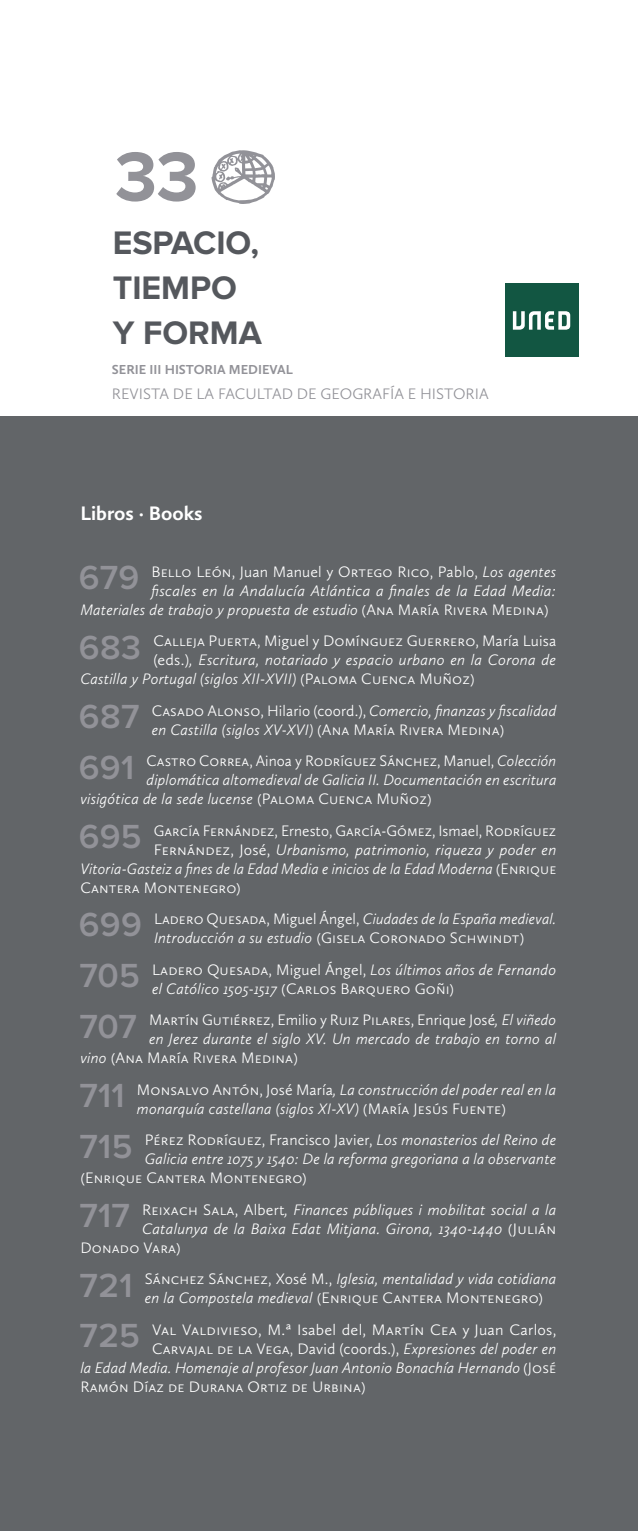
<style>
.page{position:relative;width:638px;height:1531px;background:#fff}
.page>*{position:absolute;margin:0;border:0;box-sizing:border-box;transform-origin:0 0}
.t1{font:700 72px "Proxima Nova";color:#929298}
.t2{font:700 33.75px "Proxima Nova";color:#55585d}
.Sección{font:700 20.25px "Calluna Sans";color:#fff}
.Cuerpo_índice_cuarta{font:italic 300 15.75px/18.9px "Calluna Sans";letter-spacing:.01em;color:#fff}
.Cuerpo_índice_cuarta-2{font:300 15.75px "Calluna Sans";letter-spacing:.01em;color:#fff}
.t3{font:300 15.75px "Calluna Sans";color:#929298}
.t4{font:700 13.5px "Calluna Sans";color:#929298}
.s1{font-family:"Proxima Nova";font-weight:600;font-size:34.65px;color:#929298}
.s2{font-style:italic}
.s3{font-style:normal}
.s4{font-family:"Proxima Nova";font-weight:600;font-style:normal;font-size:34.65px;color:#929298}
</style>
<div class="page">
<div style="left:505px;top:284px;width:73px;height:73px;background:#125642"></div>
<svg style="left:513px;top:311px;width:57px;height:19px"></svg>
<svg style="left:211px;top:150px;width:64px;height:54px"></svg>
<div style="left:0;top:417px;width:638px;height:1114px;background:#626568"></div>
<p class="t1" style="left:115px;top:135px;width:85px">33</p>
<p class="t2" style="left:113px;top:223px;width:148px">ESPACIO,</p>
<p class="t2" style="left:113px;top:268px;width:126px">TIEMPO</p>
<p class="t2" style="left:113px;top:313px;width:151px">Y FORMA</p>
<p class="t4" style="left:112px;top:361px;width:182px">SERIE III HISTORIA MEDIEVAL</p>
<p class="t3" style="left:112px;top:384px;width:378px">REVISTA DE LA FACULTAD DE GEOGRAFÍA E H ISTORIA</p>
<p class="Sección" style="left:80px;top:500px;width:124px">Libros · Books</p>
<p class="Cuerpo_índice_cuarta-2" style="left:79px;top:562px;width:479px"><span class="s1">679</span> Be llo León, Juan Manuel y Ortego Rico, Pablo, <span class="s2">Los agentes</span></p>
<p class="Cuerpo_índice_cuarta" style="left:151px;top:581px;width:406px">fiscales en la Andalucía Atlántica a finales de la Edad Media:</p>
<p class="Cuerpo_índice_cuarta" style="left:80px;top:600px;width:393px">Materiales de trabajo y propuesta de estudio <span class="s3">(Ana María Ri vera</span></p>
<p class="Cuerpo_índice_cuarta-2" style="left:492px;top:600px;width:58px">Medina)</p>
<p class="Cuerpo_índice_cuarta-2" style="left:79px;top:632px;width:139px"><span class="s1">683</span> Calleja Puerta</p>
<p class="Cuerpo_índice_cuarta-2" style="left:257px;top:632px;width:159px">, Miguel y Domín guez Guerrero</p>
<p class="Cuerpo_índice_cuarta-2" style="left:475px;top:632px;width:82px">, María Luisa</p>
<p class="Cuerpo_índice_cuarta" style="left:153px;top:650px;width:404px"><span class="s3">(eds.)</span>, Escritura, notariado y espacio urbano en la Corona de</p>
<p class="Cuerpo_índice_cuarta" style="left:80px;top:669px;width:258px">Castilla y Portugal (siglos XII-XVII) <span class="s3">(Pa loma</span></p>
<p class="Cuerpo_índice_cuarta-2" style="left:361px;top:669px;width:21px">Cuenca</p>
<p class="Cuerpo_índice_cuarta-2" style="left:419px;top:669px;width:57px">Mu ñoz)</p>
<p class="Cuerpo_índice_cuarta-2" style="left:79px;top:701px;width:155px"><span class="s1">687</span> Casado Alonso</p>
<p class="Cuerpo_índice_cuarta" style="left:152px;top:701px;width:406px;text-indent:109px"><span class="s3">, H ilario (coord.),</span> Comercio, finanzas y fiscalidad en Castilla (siglos XV-XVI) <span class="s3">(Ana María Ri vera</span></p>
<p class="Cuerpo_índice_cuarta-2" style="left:447px;top:720px;width:58px">Medina)</p>
<p class="Cuerpo_índice_cuarta-2" style="left:79px;top:752px;width:87px"><span class="s1">691</span> Castro</p>
<p class="Cuerpo_índice_cuarta-2" style="left:199px;top:752px;width:20px">Correa</p>
<p class="Cuerpo_índice_cuarta-2" style="left:249px;top:752px;width:308px">, Ainoa y Rodríguez Sánc hez, Manuel, <span class="s2">Colección</span></p>
<p class="Cuerpo_índice_cuarta" style="left:147px;top:770px;width:411px">diplomática altomedieval de Galicia II. Documentación en escritura</p>
<p class="Cuerpo_índice_cuarta" style="left:80px;top:789px;width:215px">visigótica de la sede lucense <span class="s3">(Pa loma</span></p>
<p class="Cuerpo_índice_cuarta-2" style="left:318px;top:789px;width:21px">Cuenca</p>
<p class="Cuerpo_índice_cuarta-2" style="left:376px;top:789px;width:57px">Mu ñoz)</p>
<p class="Cuerpo_índice_cuarta-2" style="left:79px;top:821px;width:85px"><span class="s1">695</span> Garc</p>
<p class="Cuerpo_índice_cuarta-2" style="left:188px;top:821px;width:23px">ía Fern</p>
<p class="Cuerpo_índice_cuarta-2" style="left:234px;top:821px;width:111px">án dez, Ernesto, Garc</p>
<p class="Cuerpo_índice_cuarta-2" style="left:370px;top:821px;width:188px">ía-Gómez, Ismael, Rodríguez</p>
<p class="Cuerpo_índice_cuarta" style="left:80px;top:840px;width:477px;text-indent:107px"><span class="s3">án dez, José,</span> Urbanismo, patrimonio, riqueza y poder en<br>Vitoria-Gasteiz a fines de la Edad Media e inicios de la Edad Moderna <span class="s3">(Enri</span></p>
<p class="Cuerpo_índice_cuarta-2" style="left:154px;top:840px;width:9px">Fern</p>
<p class="Cuerpo_índice_cuarta-2" style="left:530px;top:859px;width:18px">que</p>
<p class="Cuerpo_índice_cuarta-2" style="left:80px;top:878px;width:20px">Cantera</p>
<p class="Cuerpo_índice_cuarta-2" style="left:144px;top:878px;width:24px">Montene</p>
<p class="Cuerpo_índice_cuarta-2" style="left:209px;top:878px;width:33px">gro)</p>
<p class="Cuerpo_índice_cuarta-2" style="left:79px;top:909px;width:109px"><span class="s1">699</span> Ladero</p>
<p class="Cuerpo_índice_cuarta-2" style="left:207px;top:909px;width:21px">Quesa</p>
<p class="Cuerpo_índice_cuarta" style="left:154px;top:909px;width:404px;text-indent:96px"><span class="s3">da, Miguel Ángel,</span> Ciudades de la España medieval.<br>Introducción a su estudio <span class="s3">(Gise</span></p>
<p class="Cuerpo_índice_cuarta-2" style="left:350px;top:928px;width:40px">la Corona</p>
<p class="Cuerpo_índice_cuarta-2" style="left:426px;top:928px;width:100px">do Schwin dt)</p>
<p class="Cuerpo_índice_cuarta" style="left:152px;top:960px;width:406px;text-indent:99px"><span class="s3">da, Miguel Ángel,</span> Los últimos años de Fernando el Católico 1505-1517 <span class="s3">(Car los Bar quero</span></p>
<p class="Cuerpo_índice_cuarta-2" style="left:79px;top:960px;width:107px"><span class="s1">705</span> Ladero</p>
<p class="Cuerpo_índice_cuarta-2" style="left:207px;top:960px;width:22px">Quesa</p>
<p class="Cuerpo_índice_cuarta-2" style="left:415px;top:979px;width:41px">Goñi)</p>
<p class="Cuerpo_índice_cuarta-2" style="left:79px;top:1011px;width:131px"><span class="s1">707</span> Martín Guti</p>
<p class="Cuerpo_índice_cuarta-2" style="left:234px;top:1011px;width:324px">érrez, Emilio y Rui z Pi lares, Enrique José<span class="s2">, El viñedo</span></p>
<p class="Cuerpo_índice_cuarta" style="left:149px;top:1029px;width:409px">en Jerez durante el siglo XV. Un mercado de trabajo en torno al</p>
<p class="Cuerpo_índice_cuarta-2" style="left:80px;top:1048px;width:142px"><span class="s2">vino</span> (Ana María Rivera</p>
<p class="Cuerpo_índice_cuarta-2" style="left:241px;top:1048px;width:58px">Medina)</p>
<p class="Cuerpo_índice_cuarta-2" style="left:79px;top:1080px;width:81px"><span class="s1">711</span> Monsa</p>
<p class="Cuerpo_índice_cuarta" style="left:137px;top:1080px;width:421px;text-indent:48px"><span class="s3">lvo Antón , José María</span>, La construcción del poder real en la monarquía castellana (siglos XI-XV) <span class="s3">(María Jes ús Fuente</span></p>
<p class="Cuerpo_índice_cuarta-2" style="left:501px;top:1099px;width:6px">)</p>
<p class="Cuerpo_índice_cuarta-2" style="left:79px;top:1131px;width:478px"><span class="s1">715</span> Pérez Rodríguez, Francisco Javier, <span class="s2">Los monasterios del Reino de</span></p>
<p class="Cuerpo_índice_cuarta" style="left:145px;top:1149px;width:413px">Galicia entre 1075 y 1540: De la reforma gregoriana a la observante</p>
<p class="Cuerpo_índice_cuarta-2" style="left:80px;top:1168px;width:13px">(Enri</p>
<p class="Cuerpo_índice_cuarta-2" style="left:116px;top:1168px;width:51px">que Cantera</p>
<p class="Cuerpo_índice_cuarta-2" style="left:210px;top:1168px;width:24px">Montene</p>
<p class="Cuerpo_índice_cuarta-2" style="left:275px;top:1168px;width:33px">gro)</p>
<p class="Cuerpo_índice_cuarta" style="left:79px;top:1200px;width:478px"><span class="s4">717</span> <span class="s3">Rei xac h Sala, Albert</span>, Finances públiques i mobilitat social a la</p>
<p class="Cuerpo_índice_cuarta" style="left:142px;top:1219px;width:413px">Catalunya de la Baixa Edat Mitjana. Girona, 1340-1440 <span class="s3">(Ju li án</span></p>
<p class="Cuerpo_índice_cuarta-2" style="left:80px;top:1238px;width:73px">Donado Vara</p>
<p class="Cuerpo_índice_cuarta-2" style="left:176px;top:1238px;width:6px">)</p>
<p class="Cuerpo_índice_cuarta" style="left:145px;top:1269px;width:413px;text-indent:-65px"><span class="s4">721</span> <span class="s3">Sánc hez Sánc hez, Xosé M.,</span> Iglesia, mentalidad y vida cotidiana en la Compostela medieval <span class="s3">(Enri</span></p>
<p class="Cuerpo_índice_cuarta-2" style="left:352px;top:1288px;width:51px">que Cantera</p>
<p class="Cuerpo_índice_cuarta-2" style="left:446px;top:1288px;width:24px">Montene</p>
<p class="Cuerpo_índice_cuarta-2" style="left:512px;top:1288px;width:33px">gro)</p>
<p class="Cuerpo_índice_cuarta-2" style="left:79px;top:1320px;width:157px"><span class="s1">725</span> Val Valdivieso</p>
<p class="Cuerpo_índice_cuarta-2" style="left:258px;top:1320px;width:300px">, M.ª Isabel del, Martín Cea y Juan Carlos,</p>
<p class="Cuerpo_índice_cuarta-2" style="left:152px;top:1339px;width:406px">Carvajal de la Ve ga, David (coords.), <span class="s2">Expresiones del poder en</span></p>
<p class="Cuerpo_índice_cuarta" style="left:80px;top:1358px;width:477px">la Edad Media. Homenaje al profesor Juan Antonio Bonachía Hernando <span class="s3">(Jos é</span></p>
<p class="Cuerpo_índice_cuarta-2" style="left:80px;top:1377px;width:130px">Ramón Díaz de Durana</p>
<p class="Cuerpo_índice_cuarta-2" style="left:247px;top:1377px;width:120px">Ortiz de Urbina)</p>
</div>
